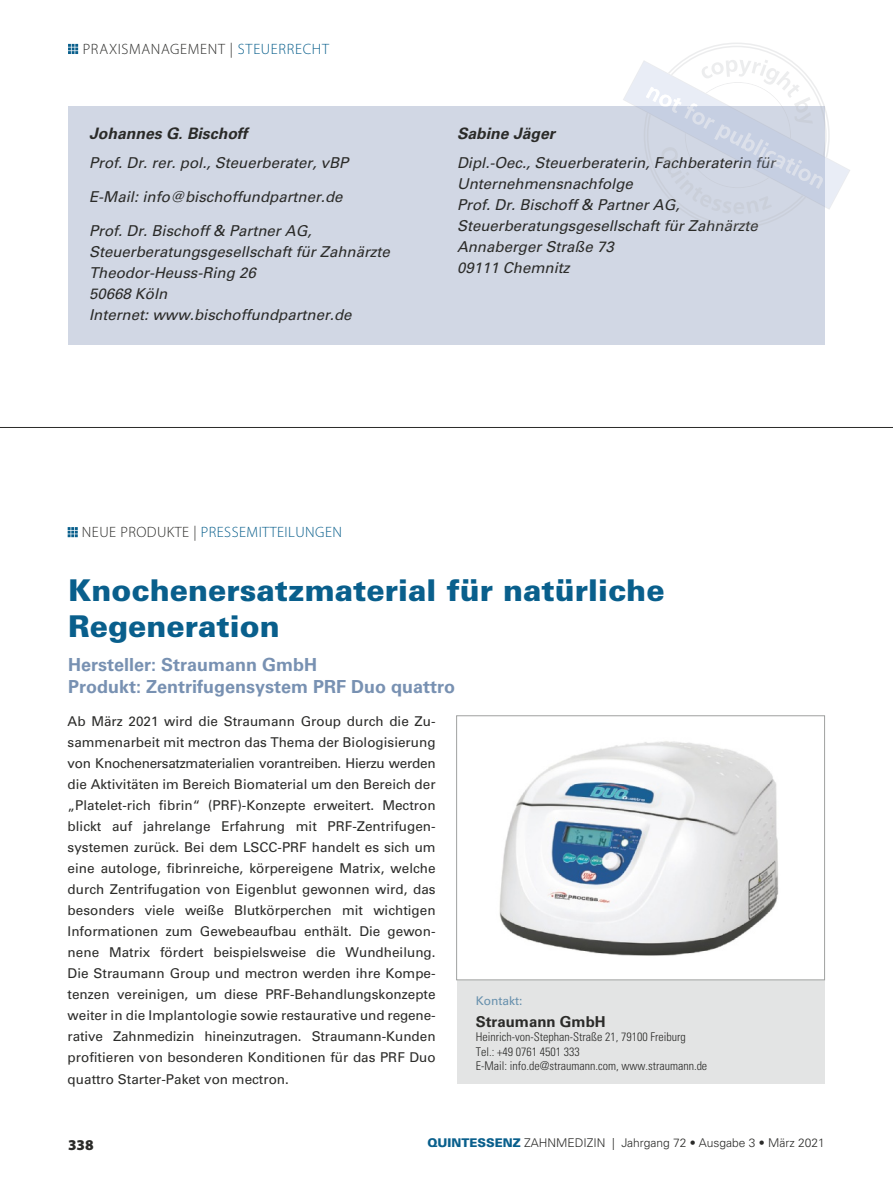
<style>
.page{position:relative;width:893px;height:1191px;background:#fff}
.page>*{position:absolute;margin:0;border:0;box-sizing:border-box;transform-origin:0 0}
.t1{font:900 30px/36px "Univers LT Std";color:#095f8c}
.t2{font:700 18px/21.6px "Univers LT Std";color:#7891b2}
.t3{font:italic 700 15.75px "Univers LT Std";color:#2b2b29}
.t4{font:italic 15px/21px "Univers LT Std";color:#2b2b29}
.t5{font:300 15px "Myriad Pro";letter-spacing:.03em;color:#095f8c}
.t6{font:300 15px "Myriad Pro";letter-spacing:.045em;color:#2b2b29}
.t7{font:700 15px "Univers LT Std";color:#2b2b29}
.t8{font:900 15px "Myriad Pro";color:#2b2b29}
.t9{font:13.5px/21px "Univers LT Std";color:#2b2b29;text-align:justify}
.t10{font:300 condensed 12px/14.4px "Univers LT Std";color:#2b2b29}
.t11{font:300 12px "Univers LT Std";color:#2b2b29}
.t12{font:12px "Univers LT Std";color:#6790ad}
.s1{color:#095f8c}
.s2{color:#2b2b29}
.s3{font-weight:900;color:#095f8c}
</style>
<div class="page">
<svg style="left:68px;top:44px;width:10px;height:10px"></svg>
<div style="left:68px;top:106px;width:757px;height:238px;background:#d1d7e4"></div>
<svg style="left:68px;top:527px;width:10px;height:10px"></svg>
<div style="left:457px;top:980px;width:368px;height:103px;background:#e3e4e4"></div>
<img style="left:499px;top:741px;width:280px;height:215px">
<div style="left:456px;top:715px;width:369px;height:265px;border:1px solid #9fa1a0"></div>
<hr style="left:0;top:427px;width:893px;height:1px;background:#2b2b29">
<svg style="left:623px;top:43px;width:227px;height:185px"></svg>
<p class="t6" style="left:83px;top:41px;width:248px">PRAXISMANAGEMENT | <span class="s1">STEUERRECHT</span></p>
<p class="t3" style="left:89px;top:124px;width:160px">Johannes G. Bischoff</p>
<p class="t4" style="left:89px;top:153px;width:261px">Prof. Dr. rer. pol., Steuerberater, vBP</p>
<p class="t4" style="left:89px;top:186px;width:255px">E-Mail: info@bischoffundpartner.de</p>
<p class="t4" style="left:89px;top:220px;width:302px">Prof. Dr. Bischoff &amp; Partner AG,<br>Steuerberatungsgesellschaft für Zahnärzte<br>Theodor-Heuss-Ring 26<br>50668 Köln<br>Internet: www.bischoffundpartner.de</p>
<p class="t3" style="left:457px;top:124px;width:100px">Sabine Jäger</p>
<p class="t4" style="left:457px;top:153px;width:320px">Dipl.-Oec., Steuerberaterin, Fachberaterin für<br>Unternehmensnachfolge<br>Prof. Dr. Bischoff &amp; Partner AG,<br>Steuerberatungsgesellschaft für Zahnärzte<br>Annaberger Straße 73<br>09111 Chemnitz</p>
<p class="t5" style="left:82px;top:524px;width:262px"><span class="s2">NEUE PRODUKTE |</span> PRESSEMITTEILUNGEN</p>
<h1 class="t1" style="left:68px;top:572px;width:598px">Knochenersatzmaterial für natürliche<br>Regeneration</h1>
<h2 class="t2" style="left:68px;top:654px;width:389px">Hersteller: Straumann GmbH<br>Produkt: Zentrifugensystem PRF Duo quattro</h2>
<p class="t9" style="left:68px;top:711px;width:369px">Ab März 2021 wird die Straumann Group durch die Zu&shy;sammenarbeit mit mectron das Thema der Biologisierung von Knochenersatzmaterialien vorantreiben. Hierzu werden die Aktivitäten im Bereich Biomaterial um den Bereich der „Platelet-rich fibrin“ (PRF)-Konzepte erweitert. Mectron blickt auf jahrelange Erfahrung mit PRF-Zentrifugen&shy;systemen zurück. Bei dem LSCC-PRF handelt es sich um eine autologe, fibrinreiche, körpereigene Matrix, welche durch Zentrifugation von Eigenblut gewonnen wird, das besonders viele weiße Blutkörperchen mit wichtigen Informationen zum Gewebeaufbau enthält. Die gewon&shy;nene Matrix fördert beispielsweise die Wundheilung.<br>Die Straumann Group und mectron werden ihre Kompe&shy;tenzen vereinigen, um diese PRF-Behandlungskonzepte weiter in die Implantologie sowie restaurative und regene&shy;rative Zahnmedizin hineinzutragen. Straumann-Kunden profitieren von besonderen Konditionen für das PRF Duo quattro Starter-Paket von mectron.</p>
<p class="t12" style="left:476px;top:993px;width:48px">Kontakt:</p>
<p class="t7" style="left:476px;top:1013px;width:132px">Straumann GmbH</p>
<p class="t10" style="left:476px;top:1030px;width:233px">Heinrich-von-Stephan-Straße 21, 79100 Freiburg<br>Tel.: +49 0761 4501 333<br>E-Mail: info.de@straumann.com, www.straumann.de</p>
<p class="t8" style="left:68px;top:1136px;width:27px">338</p>
<p class="t11" style="left:427px;top:1135px;width:399px"><span class="s3">QUINTESSENZ</span> ZAHNMEDIZIN | Jahrgang 72 • Ausgabe 3 • März 2021</p>
</div>
